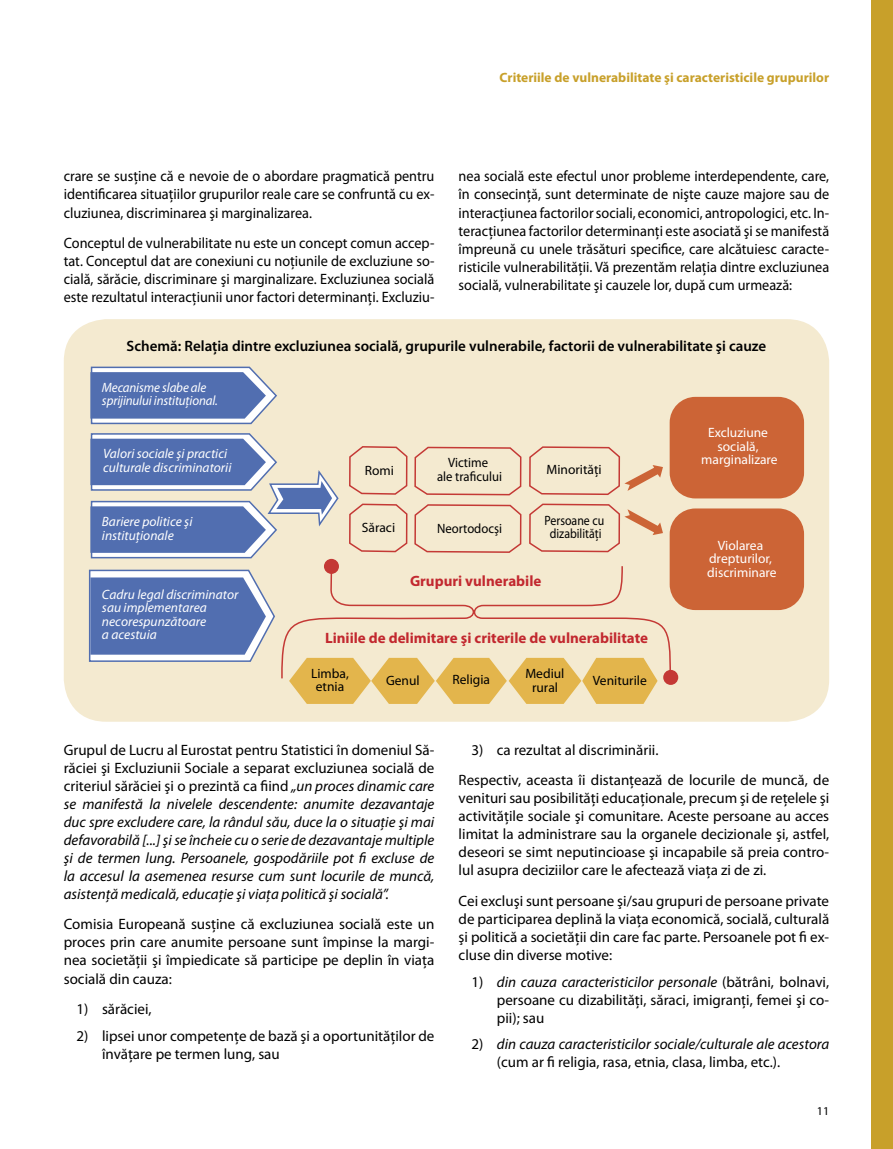
<style>
.page{position:relative;width:893px;height:1149px;background:#fff}
.page>*{position:absolute;margin:0;border:0;box-sizing:border-box;transform-origin:0 0}
.t1{font:15px/18px "Myriad Pro";color:#000;text-align:justify}
.t2{font:15px/18px "Myriad Pro";color:#000;text-align:justify;scale:.95 1}
.t3{font:italic 15px/18px "Myriad Pro";color:#000;text-align:justify}
.t4{font:600 15px "Myriad Pro";color:#000}
.t5{font:700 15px "Myriad Pro";color:#c2282f}
.t6{font:italic 13.5px/13.5px "Myriad Pro";color:#fff}
.t7{font:13.5px/13.5px "Myriad Pro";color:#000;text-align:center}
.t8{font:13.5px/13.5px "Myriad Pro";color:#fff;text-align:center}
.t9{font:700 13.5px "Myriad Pro";color:#c8a02a}
.t10{font:italic 13.5px/13.5px "Myriad Pro";color:#fff;scale:.96 1}
.t11{font:13.5px/13.5px "Myriad Pro";color:#000;text-align:center;scale:.94 1}
.t12{font:13.5px/13.5px "Myriad Pro";color:#000;text-align:center;scale:.88 1}
.t13{font:12px "Myriad Pro";color:#000}
.s1{font-style:normal}
.s2{font-style:italic}
</style>
<div class="page">
<div style="left:64px;top:319px;width:765px;height:402px;background:#f4ead0;border-radius:43px"></div>
<div style="left:872px;top:0;width:21px;height:1148px;background:#c8a02a"></div>
<svg style="left:90px;top:366px;width:187px;height:59px;background:#7b90bf"></svg>
<svg style="left:89px;top:569px;width:186px;height:93px;background:#768cbd"></svg>
<svg style="left:90px;top:433px;width:249px;height:126px"></svg>
<svg style="left:349px;top:446px;width:314px;height:107px"></svg>
<div style="left:670px;top:397px;width:134px;height:101px;background:#cc6436;border-radius:26px"></div>
<div style="left:670px;top:508px;width:134px;height:102px;background:#cc6436;border-radius:26px"></div>
<svg style="left:324px;top:558px;width:15px;height:15px"></svg>
<div style="left:663px;top:669px;width:15px;height:15px;background:#c43935;border-radius:50%"></div>
<svg style="left:281px;top:564px;width:391px;height:121px"></svg>
<svg style="left:289px;top:657px;width:369px;height:46px"></svg>
<p class="t9" style="left:500px;top:70px;width:331px">Criteriile de vulnerabilitate şi caracteristicile grupurilor</p>
<p class="t2" style="left:64px;top:168px;width:392px">crare se susţine că e nevoie de o abordare pragmatică pentru identificarea situaţiilor grupurilor reale care se confruntă cu ex&shy;cluziunea, discriminarea şi marginalizarea.</p>
<p class="t2" style="left:64px;top:234px;width:392px">Conceptul de vulnerabilitate nu este un concept comun accep&shy;tat. Conceptul dat are conexiuni cu noţiunile de excluziune so&shy;cială, sărăcie, discriminare şi marginalizare. Excluziunea socială este rezultatul interacţiunii unor factori determinanţi. Excluziu-</p>
<p class="t2" style="left:459px;top:168px;width:392px">nea socială este efectul unor probleme interdependente, care, în consecinţă, sunt determinate de nişte cauze majore sau de interacţiunea factorilor sociali, economici, antropologici, etc. In&shy;teracţiunea factorilor determinanţi este asociată şi se manifestă împreună cu unele trăsături specifice, care alcătuiesc caracte&shy;risticile vulnerabilităţii. Vă prezentăm relaţia dintre excluziunea socială, vulnerabilitate şi cauzele lor, după cum urmează:</p>
<p class="t4" style="left:127px;top:337px;width:641px">Schemă: Relaţia dintre excluziunea socială, grupurile vulnerabile, factorii de vulnerabilitate şi cauze</p>
<p class="t10" style="left:102px;top:380px;width:122px">Mecanisme slabe ale sprijinului instituţional.</p>
<p class="t6" style="left:103px;top:447px;width:130px">Valori sociale şi practici culturale discriminatorii</p>
<p class="t6" style="left:102px;top:515px;width:92px">Bariere politice şi instituţionale</p>
<p class="t6" style="left:102px;top:587px;width:138px">Cadru legal discriminator sau implementarea necorespunzătoare<br>a acestuia</p>
<p class="t7" style="left:365px;top:464px;width:31px">Romi</p>
<p class="t7" style="left:362px;top:521px;width:35px">Săraci</p>
<p class="t11" style="left:437px;top:456px;width:71px">Victime<br>ale traficului</p>
<p class="t7" style="left:546px;top:463px;width:57px">Minorităţi</p>
<p class="t11" style="left:437px;top:522px;width:71px">Neortodocşi</p>
<p class="t12" style="left:544px;top:513px;width:69px">Persoane cu dizabilităţi</p>
<p class="t5" style="left:410px;top:572px;width:133px">Grupuri vulnerabile</p>
<p class="t5" style="left:325px;top:629px;width:325px">Liniile de delimitare şi criterile de vulnerabilitate</p>
<p class="t7" style="left:311px;top:666px;width:39px">Limba, etnia</p>
<p class="t7" style="left:386px;top:673px;width:35px">Genul</p>
<p class="t7" style="left:453px;top:672px;width:39px">Religia</p>
<p class="t7" style="left:525px;top:666px;width:41px">Mediul rural</p>
<p class="t7" style="left:593px;top:673px;width:55px">Veniturile</p>
<p class="t8" style="left:701px;top:426px;width:78px">Excluziune socială, marginalizare</p>
<p class="t8" style="left:707px;top:538px;width:71px">Violarea drepturilor, discriminare</p>
<p class="t3" style="left:64px;top:740px;width:372px"><span class="s1">Grupul de Lucru al Eurostat pentru Statistici în domeniul Să&shy;răciei şi Excluziunii Sociale a separat excluziunea socială de criteriul sărăciei şi o prezintă ca fiind</span> „un proces dinamic care se manifestă la nivelele descendente: anumite dezavantaje duc spre excludere care, la rândul său, duce la o situaţie şi mai defavorabilă [...] şi se încheie cu o serie de dezavantaje multiple şi de termen lung. Persoanele, gospodăriile pot fi excluse de la accesul la asemenea resurse cum sunt locurile de muncă, asistenţă medicală, educaţie şi viaţa politică şi socială”.</p>
<p class="t1" style="left:64px;top:915px;width:372px">Comisia Europeană susţine că excluziunea socială este un proces prin care anumite persoane sunt împinse la margi&shy;nea societăţii şi împiedicate să participe pe deplin în viaţa socială din cauza:</p>
<p class="t1" style="left:77px;top:1000px;width:77px">1) sărăciei,</p>
<p class="t1" style="left:102px;top:1026px;width:334px;text-indent:-26px">2) lipsei unor competenţe de bază şi a oportunităţilor de învăţare pe termen lung, sau</p>
<p class="t1" style="left:459px;top:734px;width:372px;line-height:30.8px;text-indent:13px">3) ca rezultat al discriminării.<br>Respectiv, aceasta îi distanţează de locurile de muncă, de</p>
<p class="t1" style="left:459px;top:789px;width:372px">venituri sau posibilităţi educaţionale, precum şi de reţelele şi activităţile sociale şi comunitare. Aceste persoane au acces limitat la administrare sau la organele decizionale şi, astfel, deseori se simt neputincioase şi incapabile să preia contro&shy;lul asupra deciziilor care le afectează viaţa zi de zi.</p>
<p class="t1" style="left:459px;top:892px;width:372px">Cei excluşi sunt persoane şi/sau grupuri de persoane private de participarea deplină la viaţa economică, socială, culturală şi politică a societăţii din care fac parte. Persoanele pot fi ex&shy;cluse din diverse motive:</p>
<p class="t1" style="left:497px;top:972px;width:334px;text-indent:-26px">1) <span class="s2">din cauza caracteristicilor personale</span> (bătrâni, bolnavi, persoane cu dizabilităţi, săraci, imigranţi, femei şi co&shy;pii); sau</p>
<p class="t3" style="left:497px;top:1035px;width:334px;text-indent:-26px"><span class="s1">2)</span> din cauza caracteristicilor sociale/culturale ale acestora <span class="s1">(cum ar fi religia, rasa, etnia, clasa, limba, etc.).</span></p>
<p class="t13" style="left:817px;top:1104px;width:14px">11</p>
</div>
